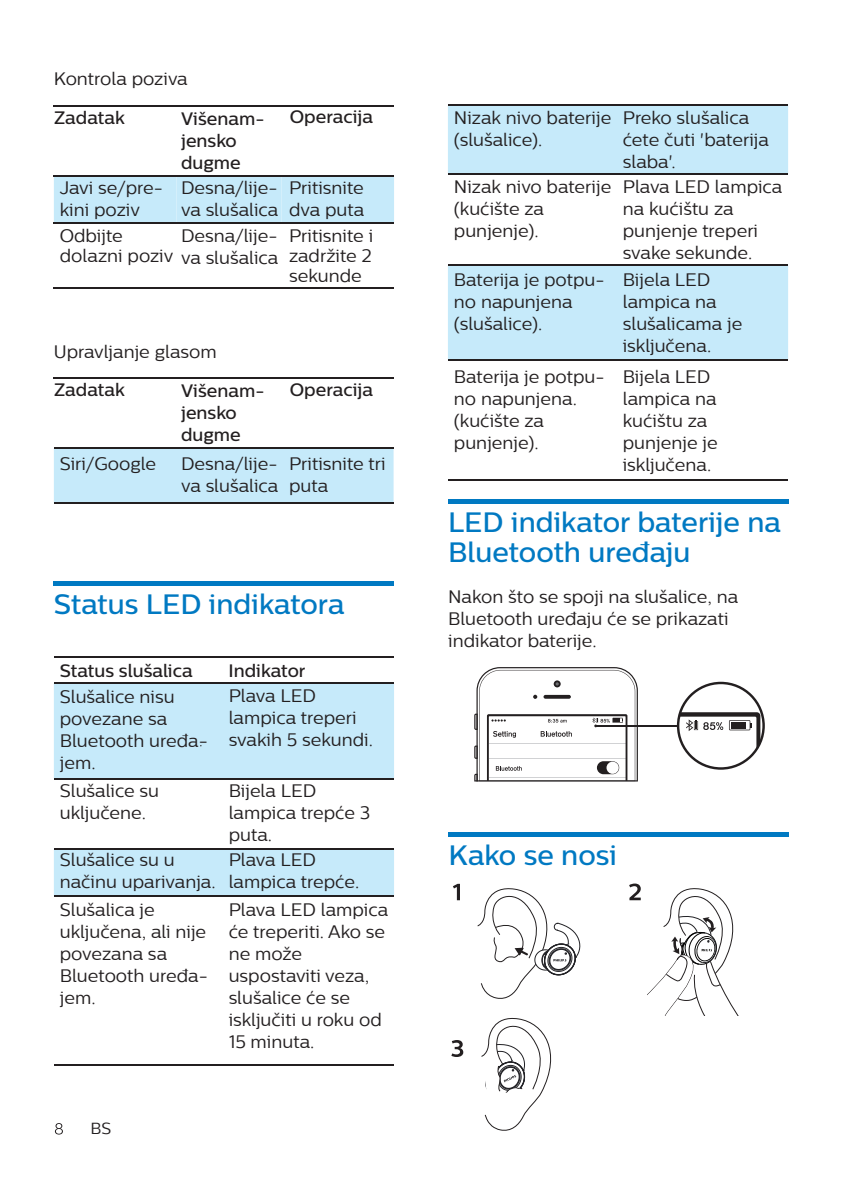
<style>
.page{position:relative;width:842px;height:1191px;background:#fff}
.page>*{position:absolute;margin:0;border:0;box-sizing:border-box;transform-origin:0 0}
.t1{font:500 28px/30px "Centrale Sans";color:#0079c2}
.t2{font:18px/22px "Centrale Sans";color:#231f20}
.t3{font:500 18px/22px "Centrale Sans";color:#231f20}
.t4{font:16px "Centrale Sans";color:#231f20}
</style>
<div class="page">
<svg style="left:55px;top:1123px;width:8px;height:11px"></svg>
<hr style="left:54px;top:581px;width:340px;height:4px;background:#0079c2">
<div style="left:54px;top:448px;width:340px;height:54px;background:#c6eafa"></div>
<hr style="left:54px;top:447px;width:105px;height:1px;background:#231f20">
<hr style="left:159px;top:447px;width:95px;height:1px;background:#231f20">
<hr style="left:254px;top:447px;width:140px;height:1px;background:#231f20">
<hr style="left:54px;top:502px;width:105px;height:1px;background:#231f20">
<hr style="left:159px;top:502px;width:95px;height:1px;background:#231f20">
<hr style="left:254px;top:502px;width:140px;height:1px;background:#231f20">
<hr style="left:448px;top:500px;width:340px;height:4px;background:#0079c2">
<svg style="left:54px;top:683px;width:340px;height:213px;fill:#c6eafa"></svg>
<hr style="left:54px;top:656px;width:164px;height:1px;background:#231f20">
<hr style="left:218px;top:656px;width:176px;height:1px;background:#231f20">
<hr style="left:54px;top:682px;width:164px;height:1px;background:#231f20">
<hr style="left:218px;top:682px;width:176px;height:1px;background:#231f20">
<hr style="left:54px;top:779px;width:164px;height:1px;background:#231f20">
<hr style="left:218px;top:779px;width:176px;height:1px;background:#231f20">
<hr style="left:54px;top:848px;width:164px;height:1px;background:#231f20">
<hr style="left:218px;top:848px;width:176px;height:1px;background:#231f20">
<hr style="left:54px;top:896px;width:164px;height:1px;background:#231f20">
<hr style="left:218px;top:896px;width:176px;height:1px;background:#231f20">
<svg style="left:448px;top:105px;width:340px;height:254px;fill:#c6eafa"></svg>
<hr style="left:54px;top:1064px;width:164px;height:1px;background:#231f20">
<hr style="left:218px;top:1064px;width:176px;height:1px;background:#231f20">
<hr style="left:448px;top:104px;width:164px;height:1px;background:#231f20">
<hr style="left:612px;top:104px;width:176px;height:1px;background:#231f20">
<hr style="left:448px;top:174px;width:164px;height:1px;background:#231f20">
<hr style="left:612px;top:174px;width:176px;height:1px;background:#231f20">
<hr style="left:448px;top:264px;width:164px;height:1px;background:#231f20">
<hr style="left:612px;top:264px;width:176px;height:1px;background:#231f20">
<hr style="left:448px;top:359px;width:164px;height:1px;background:#231f20">
<hr style="left:612px;top:359px;width:176px;height:1px;background:#231f20">
<hr style="left:448px;top:479px;width:164px;height:1px;background:#231f20">
<hr style="left:612px;top:479px;width:176px;height:1px;background:#231f20">
<svg style="left:677px;top:682px;width:88px;height:87px"></svg>
<svg style="left:474px;top:667px;width:164px;height:114px"></svg>
<hr style="left:596px;top:725px;width:81px;height:1px;background:#231f20">
<hr style="left:448px;top:832px;width:340px;height:4px;background:#0079c2">
<div style="left:54px;top:176px;width:340px;height:46px;background:#c6eafa"></div>
<hr style="left:54px;top:105px;width:132px;height:1px;background:#231f20">
<hr style="left:186px;top:105px;width:94px;height:1px;background:#231f20">
<hr style="left:280px;top:105px;width:114px;height:1px;background:#231f20">
<hr style="left:54px;top:175px;width:132px;height:1px;background:#231f20">
<hr style="left:186px;top:175px;width:94px;height:1px;background:#231f20">
<hr style="left:280px;top:175px;width:114px;height:1px;background:#231f20">
<hr style="left:54px;top:222px;width:132px;height:1px;background:#231f20">
<hr style="left:186px;top:222px;width:94px;height:1px;background:#231f20">
<hr style="left:280px;top:222px;width:114px;height:1px;background:#231f20">
<hr style="left:54px;top:287px;width:132px;height:1px;background:#231f20">
<hr style="left:186px;top:287px;width:94px;height:1px;background:#231f20">
<hr style="left:280px;top:287px;width:114px;height:1px;background:#231f20">
<hr style="left:54px;top:378px;width:132px;height:1px;background:#231f20">
<hr style="left:186px;top:378px;width:94px;height:1px;background:#231f20">
<hr style="left:280px;top:378px;width:114px;height:1px;background:#231f20">
<svg style="left:453px;top:883px;width:7px;height:17px"></svg>
<svg style="left:451px;top:1040px;width:12px;height:17px"></svg>
<svg style="left:477px;top:888px;width:103px;height:111px"></svg>
<svg style="left:629px;top:883px;width:110px;height:133px"></svg>
<svg style="left:481px;top:1017px;width:71px;height:114px"></svg>
<p class="t2" style="left:54px;top:68px;width:135px">Kontrola poziva</p>
<p class="t3" style="left:54px;top:106px;width:72px">Zadatak</p>
<p class="t3" style="left:181px;top:107px;width:85px">Višenam&shy;jensko dugme</p>
<p class="t3" style="left:290px;top:106px;width:85px">Operacija</p>
<p class="t2" style="left:181px;top:176px;width:99px">Desna/lije&shy;va slušalica</p>
<p class="t2" style="left:289px;top:176px;width:77px">Pritisnite dva puta</p>
<p class="t2" style="left:60px;top:176px;width:105px">Javi se/pre&shy;kini poziv</p>
<p class="t2" style="left:60px;top:225px;width:115px;line-height:20px">Odbijte dolazni poziv</p>
<p class="t2" style="left:181px;top:224px;width:99px">Desna/lije&shy;va slušalica</p>
<p class="t2" style="left:289px;top:225px;width:86px;line-height:20px;text-align:justify">Pritisnite i zadržite 2 sekunde</p>
<p class="t2" style="left:54px;top:340px;width:164px">Upravljanje glasom</p>
<p class="t3" style="left:54px;top:379px;width:72px">Zadatak</p>
<p class="t3" style="left:181px;top:379px;width:85px">Višenam&shy;jensko dugme</p>
<p class="t3" style="left:290px;top:378px;width:85px">Operacija</p>
<p class="t2" style="left:60px;top:452px;width:98px">Siri/Google</p>
<p class="t2" style="left:181px;top:452px;width:99px">Desna/lije&shy;va slušalica</p>
<p class="t2" style="left:289px;top:452px;width:98px">Pritisnite tri puta</p>
<h1 class="t1" style="left:54px;top:589px;width:292px">Status LED indikatora</h1>
<p class="t3" style="left:60px;top:659px;width:134px">Status slušalica</p>
<p class="t3" style="left:228px;top:659px;width:79px">Indikator</p>
<p class="t2" style="left:229px;top:685px;width:146px">Plava LED lampica treperi svakih 5 sekundi.</p>
<p class="t2" style="left:60px;top:685px;width:150px">Slušalice nisu povezane sa<br>Bluetooth uređa&shy;jem.</p>
<p class="t2" style="left:60px;top:779px;width:101px">Slušalice su uključene.</p>
<p class="t2" style="left:60px;top:848px;width:157px">Slušalice su u načinu uparivanja.</p>
<p class="t2" style="left:60px;top:898px;width:150px">Slušalica je uključena, ali nije povezana sa<br>Bluetooth uređa&shy;jem.</p>
<p class="t2" style="left:229px;top:898px;width:161px">Plava LED lampica će treperiti. Ako se ne može uspostaviti veza, slušalice će se isključiti u roku od<br>15 minuta.</p>
<p class="t2" style="left:229px;top:779px;width:143px">Bijela LED lampica trepće 3 puta.</p>
<p class="t2" style="left:229px;top:848px;width:132px">Plava LED lampica trepće.</p>
<p class="t4" style="left:91px;top:1119px;width:22px">BS</p>
<p class="t2" style="left:623px;top:107px;width:148px">Preko slušalica ćete čuti 'baterija slaba'.</p>
<p class="t2" style="left:623px;top:175px;width:161px">Plava LED lampica na kućištu za punjenje treperi svake sekunde.</p>
<p class="t2" style="left:454px;top:107px;width:159px">Nizak nivo baterije (slušalice).</p>
<p class="t2" style="left:454px;top:176px;width:159px">Nizak nivo baterije (kućište za punjenje).</p>
<p class="t2" style="left:454px;top:268px;width:152px">Baterija je potpu&shy;no napunjena (slušalice).</p>
<p class="t2" style="left:623px;top:268px;width:121px">Bijela LED lampica na slušalicama je isključena.</p>
<p class="t2" style="left:454px;top:365px;width:152px">Baterija je potpu&shy;no napunjena. (kućište za punjenje).</p>
<p class="t2" style="left:623px;top:365px;width:96px">Bijela LED lampica na kućištu za punjenje je isključena.</p>
<h1 class="t1" style="left:448px;top:506px;width:335px">LED indikator baterije na<br>Bluetooth uređaju</h1>
<p class="t2" style="left:448px;top:585px;width:292px">Nakon što se spoji na slušalice, na<br>Bluetooth uređaju će se prikazati indikator baterije.</p>
<h1 class="t1" style="left:449px;top:840px;width:170px">Kako se nosi</h1>
</div>
